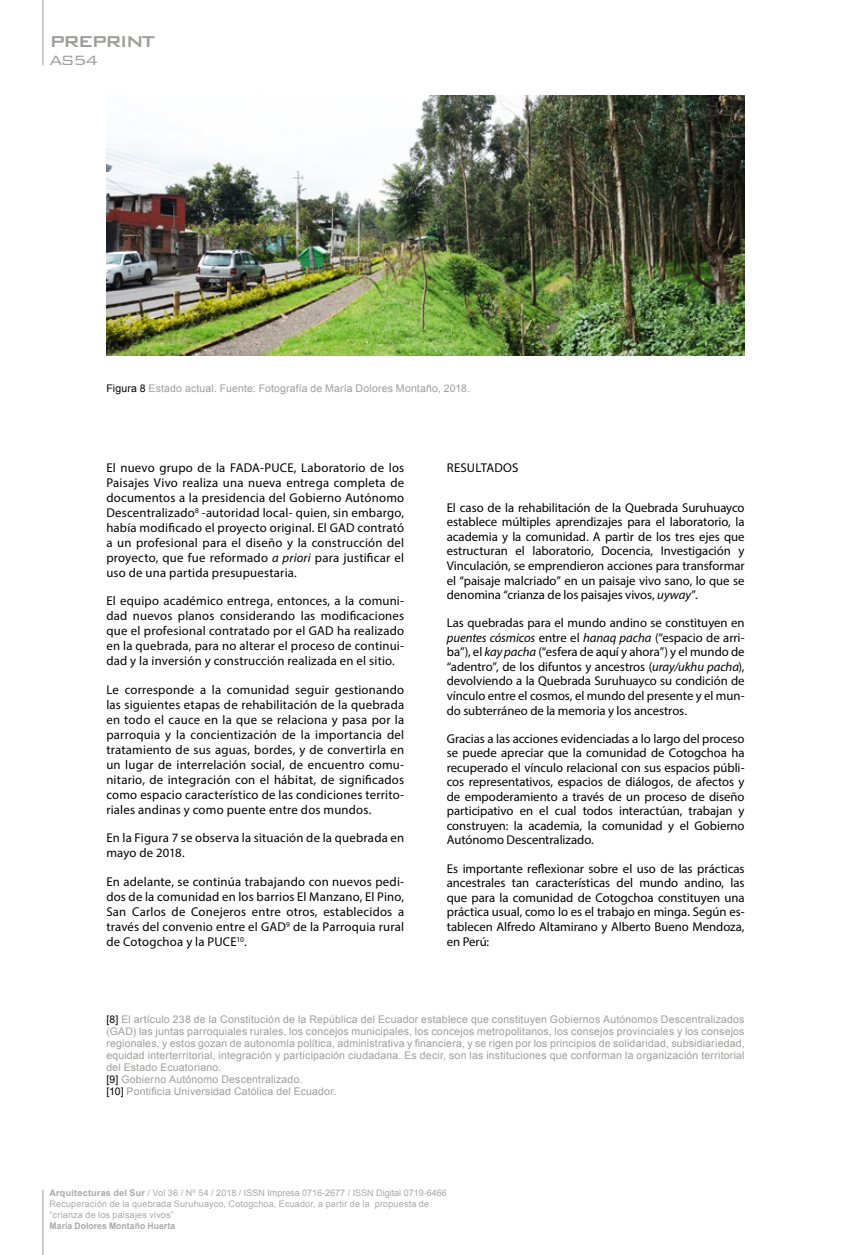
<style>
.page{position:relative;width:851px;height:1255px;background:#fff}
.page>*{position:absolute;margin:0;border:0;box-sizing:border-box;transform-origin:0 0}
.t1{font:500 21px "Bank Gothic BT";letter-spacing:-.1em;color:#9d9d9c}
.t2{font:300 18px "Bank Gothic BT";color:#9d9d9c}
.t3{font:12.75px/14.5px "Myriad Pro";letter-spacing:.01em;color:#000;text-align:justify}
.t4{font:10.5px/12px "Arial";letter-spacing:.02em;color:#9d9d9c}
.t5{font:9px/10.8px "Arial";letter-spacing:.02em;color:#a8a8a7}
.t6{font:700 9px "Arial";letter-spacing:.01em;color:#a8a8a7;scale:.95 1}
.s1{color:#000}
.s2{font-style:italic}
.s3{font-weight:700}
</style>
<div class="page">
<hr style="left:43px;top:1189px;width:1px;height:65px;background:#9d9d9c">
<hr style="left:43px;top:0;width:1px;height:65px;background:#9d9d9c">
<img style="left:106px;top:96px;width:638px;height:260px">
<h1 class="t1" style="left:49px;top:30px;width:107px">PREPRINT</h1>
<h2 class="t2" style="left:49px;top:51px;width:50px">AS54</h2>
<p class="t4" style="left:106px;top:383px;width:365px"><span class="s1">Figura 8</span> Estado actual. Fuente: Fotografía de María Dolores Montaño, 2018.</p>
<p class="t3" style="left:106px;top:460px;width:299px;line-height:15px">El nuevo grupo de la FADA-PUCE, Laboratorio de los Paisajes Vivo realiza una nueva entrega completa de documentos a la presidencia del Gobierno Autónomo Descentralizado<sup>8</sup> -autoridad local- quien, sin embargo, había modificado el proyecto original. El GAD contrató a un profesional para el diseño y la construcción del proyecto, que fue reformado <span class="s2">a priori</span> para justificar el uso de una partida presupuestaria.</p>
<p class="t3" style="left:106px;top:593px;width:299px;line-height:15px">El equipo académico entrega, entonces, a la comuni&shy;dad nuevos planos considerando las modificaciones que el profesional contratado por el GAD ha realizado en la quebrada, para no alterar el proceso de continui&shy;dad y la inversión y construcción realizada en el sitio.</p>
<p class="t3" style="left:106px;top:681px;width:299px;line-height:15px">Le corresponde a la comunidad seguir gestionando las siguientes etapas de rehabilitación de la quebrada en todo el cauce en la que se relaciona y pasa por la parroquia y la concientización de la importancia del tratamiento de sus aguas, bordes, y de convertirla en un lugar de interrelación social, de encuentro comu&shy;nitario, de integración con el hábitat, de significados como espacio característico de las condiciones territo&shy;riales andinas y como puente entre dos mundos.</p>
<p class="t3" style="left:106px;top:830px;width:299px;line-height:15px">En la Figura 7 se observa la situación de la quebrada en mayo de 2018.</p>
<p class="t3" style="left:106px;top:873px;width:299px;line-height:15px">En adelante, se continúa trabajando con nuevos pedi&shy;dos de la comunidad en los barrios El Manzano, El Pino, San Carlos de Conejeros entre otros, establecidos a través del convenio entre el GAD<sup>9</sup> de la Parroquia rural de Cotogchoa y la PUCE<sup>10</sup>.</p>
<p class="t3" style="left:447px;top:460px;width:73px">RESULTADOS</p>
<p class="t3" style="left:446px;top:500px;width:299px">El caso de la rehabilitación de la Quebrada Suruhuayco establece múltiples aprendizajes para el laboratorio, la academia y la comunidad. A partir de los tres ejes que estructuran el laboratorio, Docencia, Investigación y Vinculación, se emprendieron acciones para transformar el “paisaje malcriado” en un paisaje vivo sano, lo que se denomina “crianza de los paisajes vivos, <span class="s2">uyway</span>”.</p>
<p class="t3" style="left:446px;top:615px;width:299px">Las quebradas para el mundo andino se constituyen en <span class="s2">puentes cósmicos</span> entre el <span class="s2">hanaq pacha</span> (“espacio de arri&shy;ba”), el <span class="s2">kay pacha</span> (“esfera de aquí y ahora”) y el mundo de “adentro”, de los difuntos y ancestros (<span class="s2">uray/ukhu pacha</span>), devolviendo a la Quebrada Suruhuayco su condición de vínculo entre el cosmos, el mundo del presente y el mun&shy;do subterráneo de la memoria y los ancestros.</p>
<p class="t3" style="left:446px;top:730px;width:299px">Gracias a las acciones evidenciadas a lo largo del proceso se puede apreciar que la comunidad de Cotogchoa ha recuperado el vínculo relacional con sus espacios públi&shy;cos representativos, espacios de diálogos, de afectos y de empoderamiento a través de un proceso de diseño participativo en el cual todos interactúan, trabajan y construyen: la academia, la comunidad y el Gobierno Autónomo Descentralizado.</p>
<p class="t3" style="left:446px;top:860px;width:299px">Es importante reflexionar sobre el uso de las prácticas ancestrales tan características del mundo andino, las que para la comunidad de Cotogchoa constituyen una práctica usual, como lo es el trabajo en minga. Según es&shy;tablecen Alfredo Altamirano y Alberto Bueno Mendoza, en Perú:</p>
<p class="t4" style="left:106px;top:1013px;width:639px"><span class="s1">[8]</span> El artículo 238 de la Constitución de la República del Ecuador establece que constituyen Gobiernos Autónomos Descentralizados (GAD) las juntas parroquiales rurales, los concejos municipales, los concejos metropolitanos, los consejos provinciales y los consejos regionales, y estos gozan de autonomía política, administrativa y financiera, y se rigen por los principios de solidaridad, subsidiariedad, equidad interterritorial, integración y participación ciudadana. Es decir, son las instituciones que conforman la organización territorial del Estado Ecuatoriano.<br><span class="s1">[9]</span> Gobierno Autónomo Descentralizado.<br><span class="s1">[10]</span> Pontificia Universidad Católica del Ecuador.</p>
<p class="t5" style="left:49px;top:1187px;width:398px"><span class="s3">Arquitecturas del Sur</span> / Vol 36 / Nº 54 / 2018 / ISSN Impresa 0716-2677 / ISSN Digital 0719-6466<br>Recuperación de la quebrada Suruhuayco, Cotogchoa, Ecuador, a partir de la propuesta de “crianza de los paisajes vivos”</p>
<p class="t6" style="left:49px;top:1219px;width:134px">María Dolores Montaño Huerta</p>
</div>
